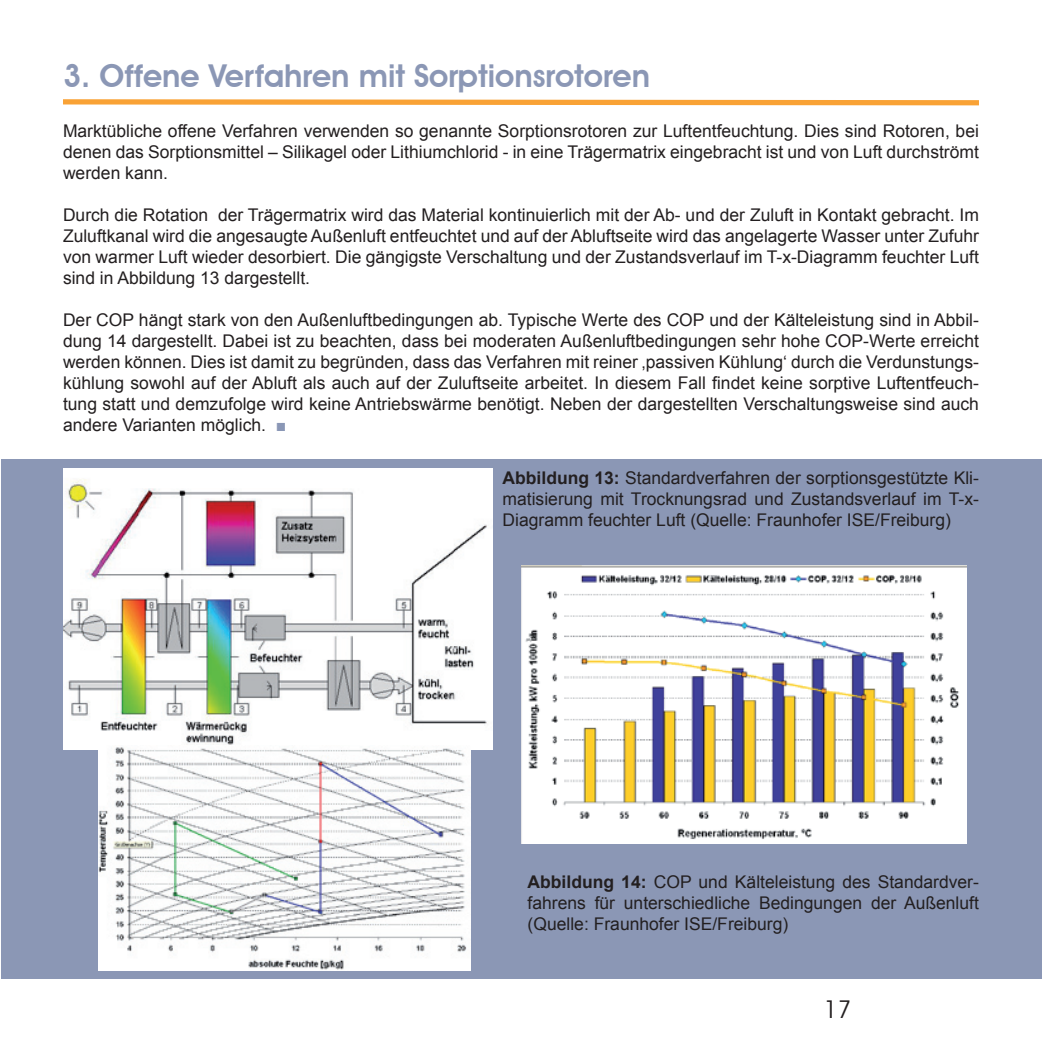
<style>
.page{position:relative;width:1042px;height:1042px;background:#fff}
.page>*{position:absolute;margin:0;border:0;box-sizing:border-box;transform-origin:0 0}
.t1{font:600 31.5px "Avant Garde IT Cby BT";color:#8b97b5}
.t2{font:24.5px "Avant Garde IT Cby BT";color:#231f20}
.t3{font:17.5px/21px "Arial";color:#231f20;text-align:justify}
.s1{color:#8a97b6}
.s2{font-weight:700}
</style>
<div class="page">
<div style="left:1px;top:459px;width:1041px;height:519px;background:#8b97b5"></div>
<svg style="left:63px;top:99px;width:916px;height:7px"></svg>
<img style="left:63px;top:469px;width:429px;height:280px">
<img style="left:98px;top:746px;width:372px;height:224px">
<img style="left:521px;top:566px;width:445px;height:277px">
<h1 class="t1" style="left:63px;top:57px;width:588px">3. Offene Verfahren mit Sorptionsrotoren</h1>
<p class="t3" style="left:63px;top:120px;width:917px">Marktübliche offene Verfahren verwenden so genannte Sorptionsrotoren zur Luftentfeuchtung. Dies sind Rotoren, bei denen das Sorptionsmittel – Silikagel oder Lithiumchlorid - in eine Trägermatrix eingebracht ist und von Luft durchströmt werden kann.</p>
<p class="t3" style="left:63px;top:204px;width:917px">Durch die Rotation der Trägermatrix wird das Material kontinuierlich mit der Ab- und der Zuluft in Kontakt gebracht. Im Zuluftkanal wird die angesaugte Außenluft entfeuchtet und auf der Abluftseite wird das angelagerte Wasser unter Zufuhr von warmer Luft wieder desorbiert. Die gängigste Verschaltung und der Zustandsverlauf im T-x-Diagramm feuchter Luft sind in Abbildung 13 dargestellt.</p>
<p class="t3" style="left:63px;top:309px;width:917px">Der COP hängt stark von den Außenluftbedingungen ab. Typische Werte des COP und der Kälteleistung sind in Abbil&shy;dung 14 dargestellt. Dabei ist zu beachten, dass bei moderaten Außenluftbedingungen sehr hohe COP-Werte erreicht werden können. Dies ist damit zu begründen, dass das Verfahren mit reiner ‚passiven Kühlung‘ durch die Verdunstungs&shy;kühlung sowohl auf der Abluft als auch auf der Zuluftseite arbeitet. In diesem Fall findet keine sorptive Luftentfeuch&shy;tung statt und demzufolge wird keine Antriebswärme benötigt. Neben der dargestellten Verschaltungsweise sind auch andere Varianten möglich. <span class="s1">■</span></p>
<p class="t3" style="left:502px;top:468px;width:478px"><span class="s2">Abbildung 13:</span> Standardverfahren der sorptionsgestützte Kli&shy;matisierung mit Trocknungsrad und Zustandsverlauf im T-x-Diagramm feuchter Luft (Quelle: Fraunhofer ISE/Freiburg)</p>
<p class="t3" style="left:527px;top:871px;width:453px"><span class="s2">Abbildung 14:</span> COP und Kälteleistung des Standardver&shy;fahrens für unterschiedliche Bedingungen der Außenluft (Quelle: Fraunhofer ISE/Freiburg)</p>
<h2 class="t2" style="left:823px;top:995px;width:29px">17</h2>
</div>
